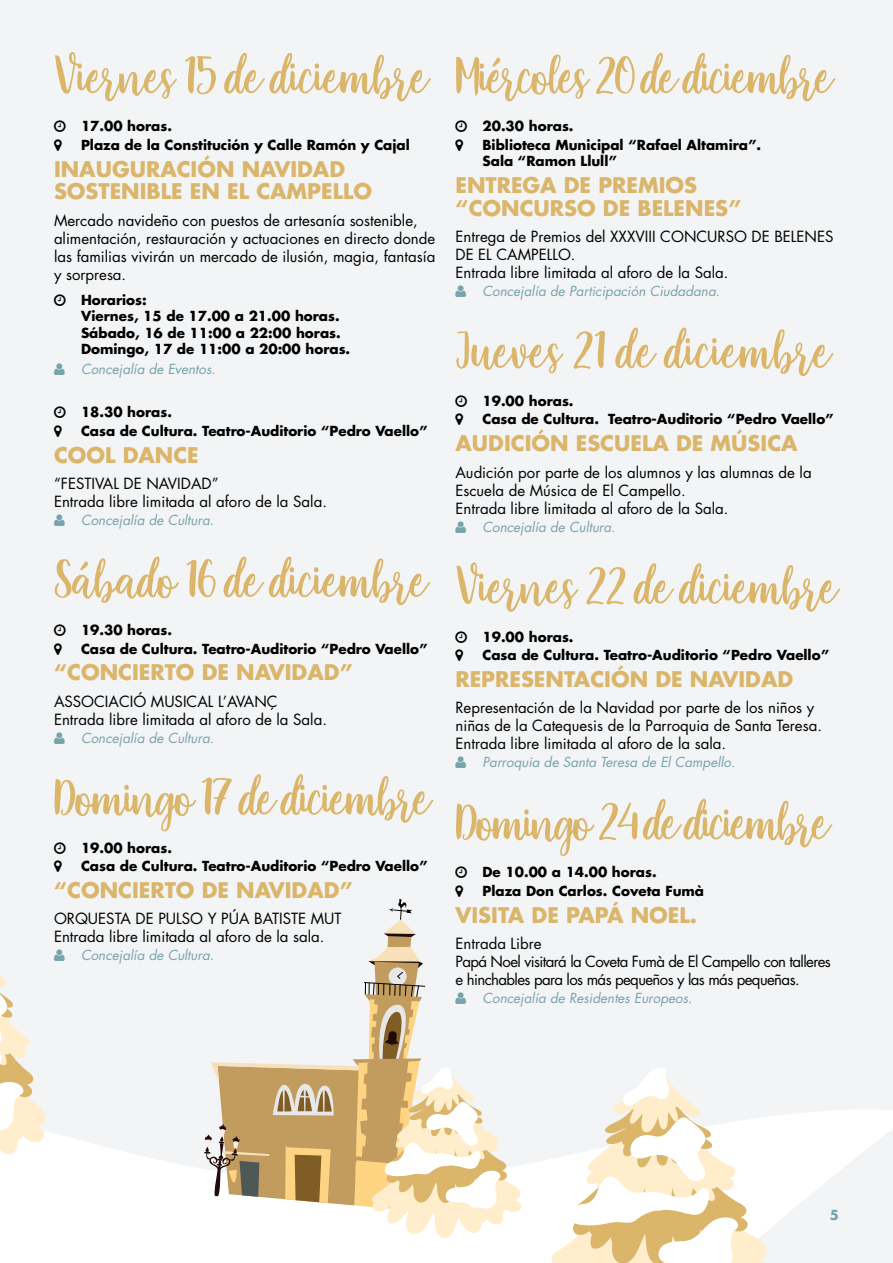
<style>
.page{position:relative;width:893px;height:1263px;background:#f3f4f5}
.page>*{position:absolute;margin:0;border:0;box-sizing:border-box;transform-origin:0 0}
.t1{font:52.5px "Faradisa Script";letter-spacing:-.02em;color:#dbb56a}
.t2{font:52.5px "Faradisa Script";letter-spacing:-.04em;color:#dbb56a}
.t3{font:52.5px "Faradisa Script";letter-spacing:-.05em;color:#dbb56a}
.t4{font:52.5px "Faradisa Script";color:#dbb56a}
.t5{font:700 21px/22.5px "Futura Std";color:#dbb56a}
.t6{font:15px/18px "Futura Std";color:#000}
.t7{font:15px/18px "Futura Std";letter-spacing:-.04em;color:#000}
.t8{font:700 13.5px/18.6px "Futura Std";color:#000}
.t9{font:italic 13.5px "Futura Std";color:#77a3ad}
.t10{font:700 13.5px "Futura";color:#77a3ad}
</style>
<div class="page">
<svg style="left:0;top:1110px;width:893px;height:119px;fill:#fefefe"></svg>
<div style="left:0;top:1182px;width:551px;height:81px;background:#fff"></div>
<svg style="left:0;top:975px;width:46px;height:185px"></svg>
<svg style="left:551px;top:1068px;width:217px;height:195px"></svg>
<svg style="left:203px;top:898px;width:318px;height:341px"></svg>
<h1 class="t1" style="left:54px;top:40px;width:376px">Viernes 15 de diciembre</h1>
<p class="t8" style="left:81px;top:117px;width:330px">17.00 horas.<br>Plaza de la Constitución y Calle Ramón y Cajal</p>
<h2 class="t5" style="left:54px;top:157px;width:320px">INAUGURACIÓN NAVIDAD<br>SOSTENIBLE EN EL CAMPELLO</h2>
<p class="t6" style="left:54px;top:211px;width:383px">Mercado navideño con puestos de artesanía sostenible, alimentación, restauración y actuaciones en directo donde las familias vivirán un mercado de ilusión, magia, fantasía y sorpresa.</p>
<p class="t8" style="left:81px;top:291px;width:271px;line-height:16.5px">Horarios:<br>Viernes, 15 de 17.00 a 21.00 horas.<br>Sábado, 16 de 11:00 a 22:00 horas.<br>Domingo, 17 de 11:00 a 20:00 horas.</p>
<p class="t9" style="left:81px;top:361px;width:136px">Concejalía de Eventos.</p>
<p class="t8" style="left:81px;top:403px;width:348px">18.30 horas.<br>Casa de Cultura. Teatro-Auditorio “Pedro Vaello”</p>
<h2 class="t5" style="left:54px;top:443px;width:146px">COOL DANCE</h2>
<p class="t6" style="left:54px;top:475px;width:274px">“FESTIVAL DE NAVIDAD”<br>Entrada libre limitada al aforo de la Sala.</p>
<p class="t9" style="left:81px;top:511px;width:134px">Concejalía de Cultura.</p>
<h1 class="t1" style="left:54px;top:544px;width:376px">Sábado 16 de diciembre</h1>
<p class="t8" style="left:81px;top:620px;width:348px">19.30 horas.<br>Casa de Cultura. Teatro-Auditorio “Pedro Vaello”</p>
<h2 class="t5" style="left:54px;top:661px;width:300px">“CONCIERTO DE NAVIDAD”</h2>
<p class="t6" style="left:54px;top:692px;width:274px">ASSOCIACIÓ MUSICAL L’AVANÇ<br>Entrada libre limitada al aforo de la Sala.</p>
<p class="t9" style="left:81px;top:729px;width:134px">Concejalía de Cultura.</p>
<h1 class="t2" style="left:54px;top:762px;width:379px">Domingo 17 de diciembre</h1>
<p class="t8" style="left:81px;top:838px;width:348px">19.00 horas.<br>Casa de Cultura. Teatro-Auditorio “Pedro Vaello”</p>
<h2 class="t5" style="left:54px;top:878px;width:300px">“CONCIERTO DE NAVIDAD”</h2>
<p class="t6" style="left:54px;top:910px;width:289px">ORQUESTA DE PULSO Y PÚA BATISTE MUT<br>Entrada libre limitada al aforo de la sala.</p>
<p class="t9" style="left:81px;top:947px;width:134px">Concejalía de Cultura.</p>
<h1 class="t2" style="left:455px;top:40px;width:379px">Miércoles 20 de diciembre</h1>
<p class="t8" style="left:482px;top:117px;width:280px">20.30 horas.<br>Biblioteca Municipal “Rafael Altamira”.</p>
<p class="t8" style="left:482px;top:152px;width:136px">Sala “Ramon Llull”</p>
<h2 class="t5" style="left:455px;top:174px;width:287px">ENTREGA DE PREMIOS “CONCURSO DE BELENES”</h2>
<p class="t6" style="left:455px;top:228px;width:379px">Entrega de Premios del XXXVIII CONCURSO DE BELENES<br>DE EL CAMPELLO.<br>Entrada libre limitada al aforo de la Sala.</p>
<p class="t9" style="left:482px;top:282px;width:239px">Concejalía de Participación Ciudadana.</p>
<h1 class="t4" style="left:455px;top:315px;width:378px">Jueves 21 de diciembre</h1>
<p class="t8" style="left:482px;top:391px;width:353px">19.00 horas.<br>Casa de Cultura. Teatro-Auditorio “Pedro Vaello”</p>
<h2 class="t5" style="left:455px;top:432px;width:344px">AUDICIÓN ESCUELA DE MÚSICA</h2>
<p class="t6" style="left:455px;top:463px;width:358px">Audición por parte de los alumnos y las alumnas de la<br>Escuela de Música de El Campello.<br>Entrada libre limitada al aforo de la Sala.</p>
<p class="t9" style="left:482px;top:518px;width:134px">Concejalía de Cultura.</p>
<h1 class="t1" style="left:455px;top:551px;width:384px">Viernes 22 de diciembre</h1>
<p class="t8" style="left:482px;top:627px;width:348px">19.00 horas.<br>Casa de Cultura. Teatro-Auditorio “Pedro Vaello”</p>
<h2 class="t5" style="left:455px;top:667px;width:339px">REPRESENTACIÓN DE NAVIDAD</h2>
<p class="t6" style="left:455px;top:699px;width:368px">Representación de la Navidad por parte de los niños y niñas de la Catequesis de la Parroquia de Santa Teresa.<br>Entrada libre limitada al aforo de la sala.</p>
<p class="t9" style="left:482px;top:754px;width:254px">Parroquia de Santa Teresa de El Campello.</p>
<h1 class="t3" style="left:455px;top:786px;width:376px">Domingo 24 de diciembre</h1>
<p class="t8" style="left:482px;top:863px;width:223px">De 10.00 a 14.00 horas.<br>Plaza Don Carlos. Coveta Fumà</p>
<h2 class="t5" style="left:455px;top:903px;width:243px">VISITA DE PAPÁ NOEL.</h2>
<p class="t7" style="left:455px;top:935px;width:377px">Entrada Libre<br>Papá Noel visitará la Coveta Fumà de El Campello con talleres e hinchables para los más pequeños y las más pequeñas.</p>
<p class="t9" style="left:482px;top:989px;width:211px">Concejalía de Residentes Europeos.</p>
<p class="t10" style="left:830px;top:1205px;width:11px">5</p>
</div>
